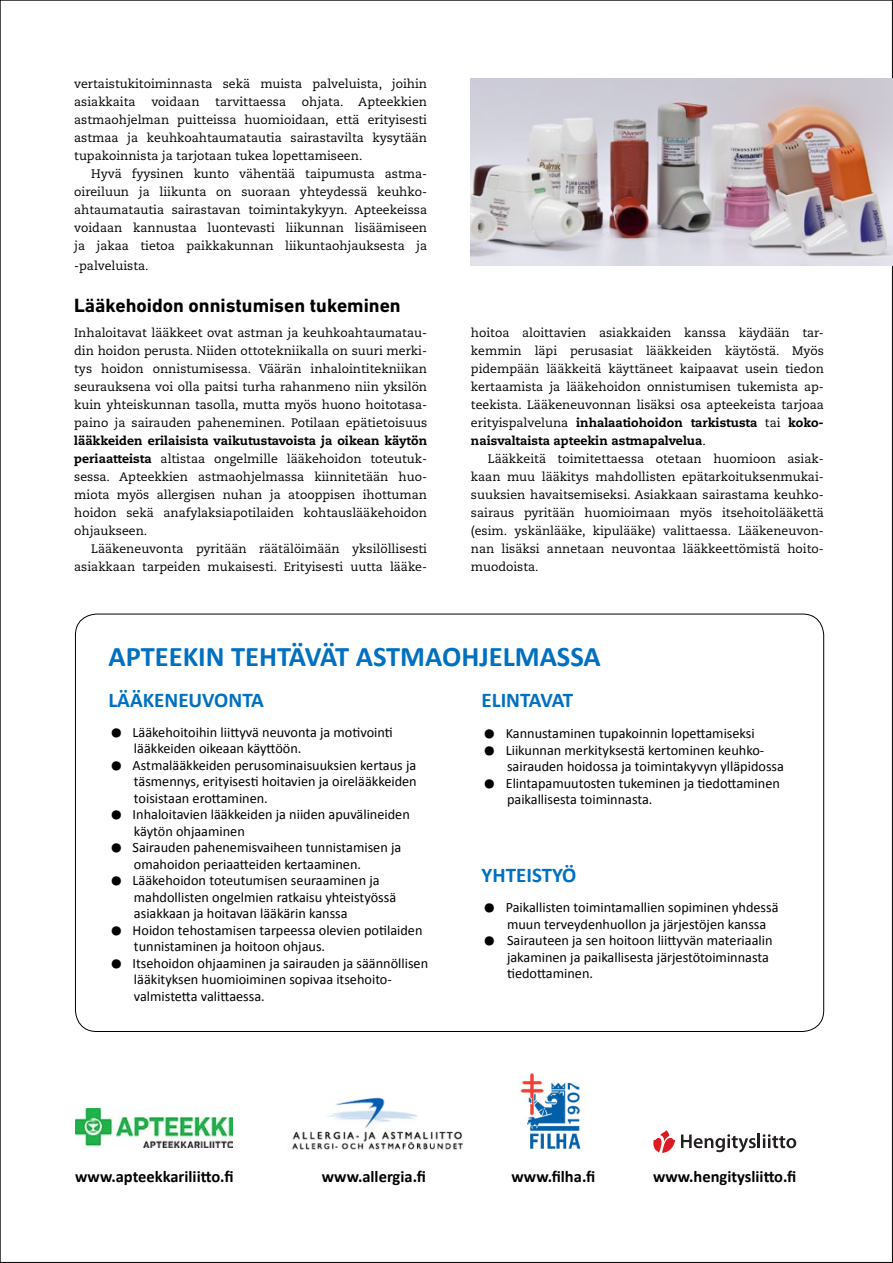
<style>
.page{position:relative;width:893px;height:1263px;background:#fff}
.page>*{position:absolute;margin:0;border:0;box-sizing:border-box;transform-origin:0 0}
.t1{font:700 28.5px "Calibri";color:#0070c0}
.t2{font:700 21px "Calibri";color:#0070c0}
.t3{font:700 21px "Calibri";letter-spacing:-.025em;color:#0070c0}
.t4{font:700 19.5px "DIN Next LT Pro";color:#000}
.t5{font:700 16.5px "Calibri";color:#000}
.t6{font:14.25px/16.5px "Calibri";color:#000}
.t7{font:12.3px/18px "Caecilia LT Std";color:#000}
.s1{font-weight:800}
.s2{font-family:"DIN Next LT Pro";font-size:36px}
</style>
<div class="page">
<svg style="left:681px;top:1134px;width:115px;height:18px"></svg>
<svg style="left:653px;top:1130px;width:22px;height:23px"></svg>
<img style="left:520px;top:1073px;width:61px;height:77px">
<img style="left:292px;top:1097px;width:171px;height:53px">
<img style="left:75px;top:1108px;width:158px;height:40px">
<img style="left:471px;top:79px;width:422px;height:187px">
<p class="t7" style="left:74px;top:75px;width:354px">vertaistukitoiminnasta sekä muista palveluista, joihin asiakkaita</p>
<p class="t7" style="left:74px;top:93px;width:354px;text-align:justify;text-indent:228px">ohjata. Apteekkien astmaohjelman puitteissa huomioidaan, että erityisesti astmaa ja keuhkoahtaumatautia sairastavilta kysytään tupakoinnista ja tarjotaan tukea lopettamiseen.</p>
<p class="t7" style="left:74px;top:165px;width:354px;text-indent:17px">Hyvä fyysinen kunto vähentää taipumusta astma&shy;oireiluun ja liikunta on suoraan yhteydessä keuhko&shy;ahtaumatautia sairastavan toimintakykyyn. Apteekeissa voidaan kannustaa luontevasti liikunnan lisäämiseen ja jakaa tietoa paikkakunnan liikuntaohjauksesta ja</p>
<p class="t7" style="left:74px;top:257px;width:76px">-palveluista.</p>
<h3 class="t4" style="left:74px;top:294px;width:328px">Lääkehoidon onnistumisen tukeminen</h3>
<p class="t7" style="left:74px;top:324px;width:354px">Inhaloitavat lääkkeet ovat astman ja keuhkoahtaumatau&shy;din hoidon perusta. Niiden ottotekniikalla on suuri merki&shy;tys hoidon onnistumisessa. Väärän inhalointitekniikan seurauksena voi olla paitsi turha rahanmeno niin yksilön kuin yhteiskunnan tasolla, mutta myös huono hoitotasa&shy;paino ja sairauden paheneminen. Potilaan epätietoisuus</p>
<p class="t7" style="left:74px;top:432px;width:354px;text-align:justify"><span class="s1">lääkkeiden erilaisista vaikutustavoista ja oikean käytön periaatteista</span> altistaa ongelmille lääkehoidon toteutuk&shy;sessa. Apteekkien astmaohjelmassa kiinnitetään huo&shy;miota myös allergisen nuhan ja atooppisen ihottuman hoidon sekä anafylaksiapotilaiden kohtauslääkehoidon ohjaukseen.</p>
<p class="t7" style="left:74px;top:540px;width:354px;text-align:right">Lääkeneuvonta pyritään räätälöimään yksilöllisesti asiakkaan tarpeiden mukaisesti. Erityisesti uutta lääke-</p>
<p class="t7" style="left:151px;top:93px;width:50px">voidaan</p>
<p class="t7" style="left:215px;top:93px;width:72px">tarvittaessa</p>
<p class="t7" style="left:471px;top:324px;width:354px">hoitoa aloittavien asiakkaiden kanssa käydään tar&shy;kemmin läpi perusasiat lääkkeiden käytöstä. Myös pidempään lääkkeitä käyttäneet kaipaavat usein tiedon kertaamista ja lääkehoidon onnistumisen tukemista ap&shy;teekista. Lääkeneuvonnan lisäksi osa apteekeista tarjoaa erityispalveluna <span class="s1">inhalaatiohoidon tarkistusta</span> tai <span class="s1">koko&shy;naisvaltaista apteekin astmapalvelua</span>.</p>
<p class="t7" style="left:471px;top:450px;width:354px;text-indent:17px">Lääkkeitä toimitettaessa otetaan huomioon asiak&shy;kaan muu lääkitys mahdollisten epätarkoituksenmukai&shy;suuksien havaitsemiseksi. Asiakkaan sairastama keuhko&shy;sairaus pyritään huomioimaan myös itsehoitolääkettä (esim. yskänlääke, kipulääke) valittaessa. Lääkeneuvon&shy;nan lisäksi annetaan neuvontaa lääkkeettömistä hoito&shy;muodoista.</p>
<h1 class="t1" style="left:108px;top:638px;width:494px">APTEEKIN TEHTÄVÄT ASTMAOHJELMASSA</h1>
<h2 class="t2" style="left:108px;top:686px;width:157px">LÄÄKENEUVONTA</h2>
<p class="t6" style="left:134px;top:724px;width:260px;text-indent:-26px"><span class="s2">•</span> Lääkehoitoihin liittyvä neuvonta ja motivointi lääkkeiden oikeaan käyttöön.</p>
<p class="t6" style="left:134px;top:757px;width:284px;text-align:justify;text-indent:-26px"><span class="s2">•</span> Astmalääkkeiden perusominaisuuksien kertaus ja täsmennys, erityisesti hoitavien ja oirelääkkeiden toisistaan erottaminen.</p>
<p class="t6" style="left:134px;top:806px;width:277px;text-indent:-26px"><span class="s2">•</span> Inhaloitavien lääkkeiden ja niiden apuvälineiden käytön ohjaaminen</p>
<p class="t6" style="left:134px;top:839px;width:269px;text-indent:-26px"><span class="s2">•</span> Sairauden pahenemisvaiheen tunnistamisen ja omahoidon periaatteiden kertaaminen.</p>
<p class="t6" style="left:134px;top:872px;width:264px;text-indent:-26px"><span class="s2">•</span> Lääkehoidon toteutumisen seuraaminen ja mahdollisten ongelmien ratkaisu yhteistyössä asiakkaan ja hoitavan lääkärin kanssa</p>
<p class="t6" style="left:134px;top:922px;width:290px;text-indent:-26px"><span class="s2">•</span> Hoidon tehostamisen tarpeessa olevien potilaiden tunnistaminen ja hoitoon ohjaus.</p>
<p class="t6" style="left:134px;top:955px;width:296px;text-indent:-26px"><span class="s2">•</span> Itsehoidon ohjaaminen ja sairauden ja säännöllisen lääkityksen huomioiminen sopivaa itsehoito&shy;valmistetta valittaessa.</p>
<h2 class="t3" style="left:482px;top:686px;width:93px">ELINTAVAT</h2>
<p class="t6" style="left:482px;top:725px;width:275px"><span class="s2">•</span> Kannustaminen tupakoinnin lopettamiseksi</p>
<p class="t6" style="left:507px;top:742px;width:278px;text-indent:-26px"><span class="s2">•</span> Liikunnan merkityksestä kertominen keuhko&shy;sairauden hoidossa ja toimintakyvyn ylläpidossa</p>
<p class="t6" style="left:507px;top:775px;width:274px;text-indent:-26px"><span class="s2">•</span> Elintapamuutosten tukeminen ja tiedottaminen paikallisesta toiminnasta.</p>
<h2 class="t2" style="left:482px;top:862px;width:96px">YHTEISTYÖ</h2>
<p class="t6" style="left:507px;top:899px;width:273px;text-indent:-26px"><span class="s2">•</span> Paikallisten toimintamallien sopiminen yhdessä muun terveydenhuollon ja järjestöjen kanssa</p>
<p class="t6" style="left:507px;top:932px;width:267px;text-indent:-26px"><span class="s2">•</span> Sairauteen ja sen hoitoon liittyvän materiaalin jakaminen ja paikallisesta järjestötoiminnasta tiedottaminen.</p>
<h3 class="t5" style="left:75px;top:1166px;width:160px">www.apteekkariliitto.fi</h3>
<h3 class="t5" style="left:322px;top:1166px;width:105px">www.allergia.fi</h3>
<h3 class="t5" style="left:512px;top:1166px;width:85px">www.filha.fi</h3>
<h3 class="t5" style="left:653px;top:1166px;width:145px">www.hengitysliitto.fi</h3>
</div>
